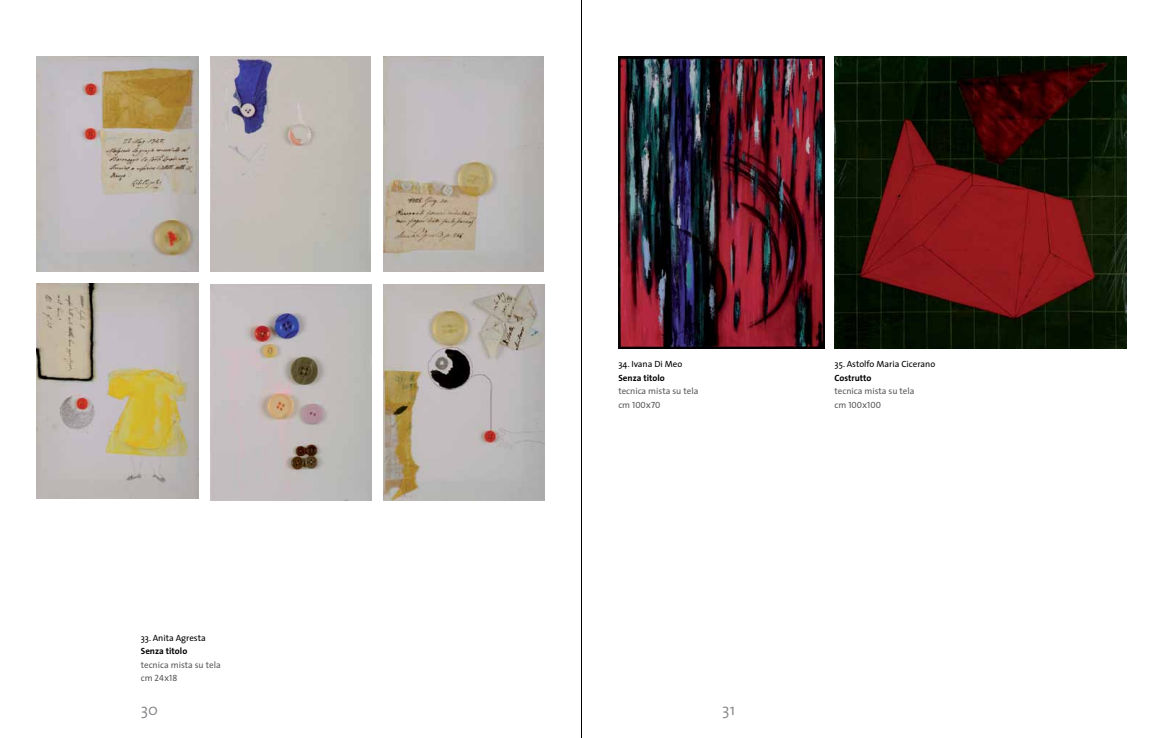
<style>
.page{position:relative;width:1163px;height:738px;background:#fff}
.page>*{position:absolute;margin:0;border:0;box-sizing:border-box;transform-origin:0 0}
.t1{font:300 16px "The Sans";color:#808285}
.t2{font:9px "The Sans";color:#58595b}
.t3{font:9px "The Sans";color:#000}
.t4{font:700 9px "The Sans";color:#000}
.t5{font:9px "The Sans Caps";color:#58595b}
.s1{font-family:"The Sans"}
</style>
<div class="page">
<hr style="left:581px;top:0;width:1px;height:737px;background:#000">
<img style="left:834px;top:57px;width:291px;height:291px">
<img style="left:618px;top:57px;width:206px;height:291px">
<img style="left:37px;top:57px;width:161px;height:214px">
<img style="left:210px;top:57px;width:160px;height:214px">
<img style="left:383px;top:57px;width:161px;height:214px">
<img style="left:37px;top:283px;width:161px;height:215px">
<img style="left:210px;top:285px;width:161px;height:215px">
<img style="left:383px;top:285px;width:161px;height:215px">
<p class="t3" style="left:141px;top:629px;width:66px">33. Anita Agresta</p>
<p class="t4" style="left:141px;top:643px;width:48px">Senza titolo</p>
<p class="t2" style="left:141px;top:656px;width:81px">tecnica mista su tela</p>
<p class="t5" style="left:141px;top:670px;width:38px"><span class="s1">cm</span> 24x18</p>
<p class="t3" style="left:618px;top:356px;width:65px">34. Ivana Di Meo</p>
<p class="t4" style="left:618px;top:370px;width:48px">Senza titolo</p>
<p class="t2" style="left:618px;top:383px;width:81px">tecnica mista su tela</p>
<p class="t5" style="left:618px;top:397px;width:44px"><span class="s1">cm</span> 100x70</p>
<h1 class="t1" style="left:141px;top:696px;width:19px">30</h1>
<h1 class="t1" style="left:722px;top:696px;width:14px">31</h1>
<p class="t3" style="left:834px;top:356px;width:102px">35. Astolfo Maria Cicerano</p>
<p class="t4" style="left:834px;top:370px;width:39px">Costrutto</p>
<p class="t2" style="left:834px;top:383px;width:81px">tecnica mista su tela</p>
<p class="t5" style="left:834px;top:397px;width:48px"><span class="s1">cm</span> 100x100</p>
</div>
